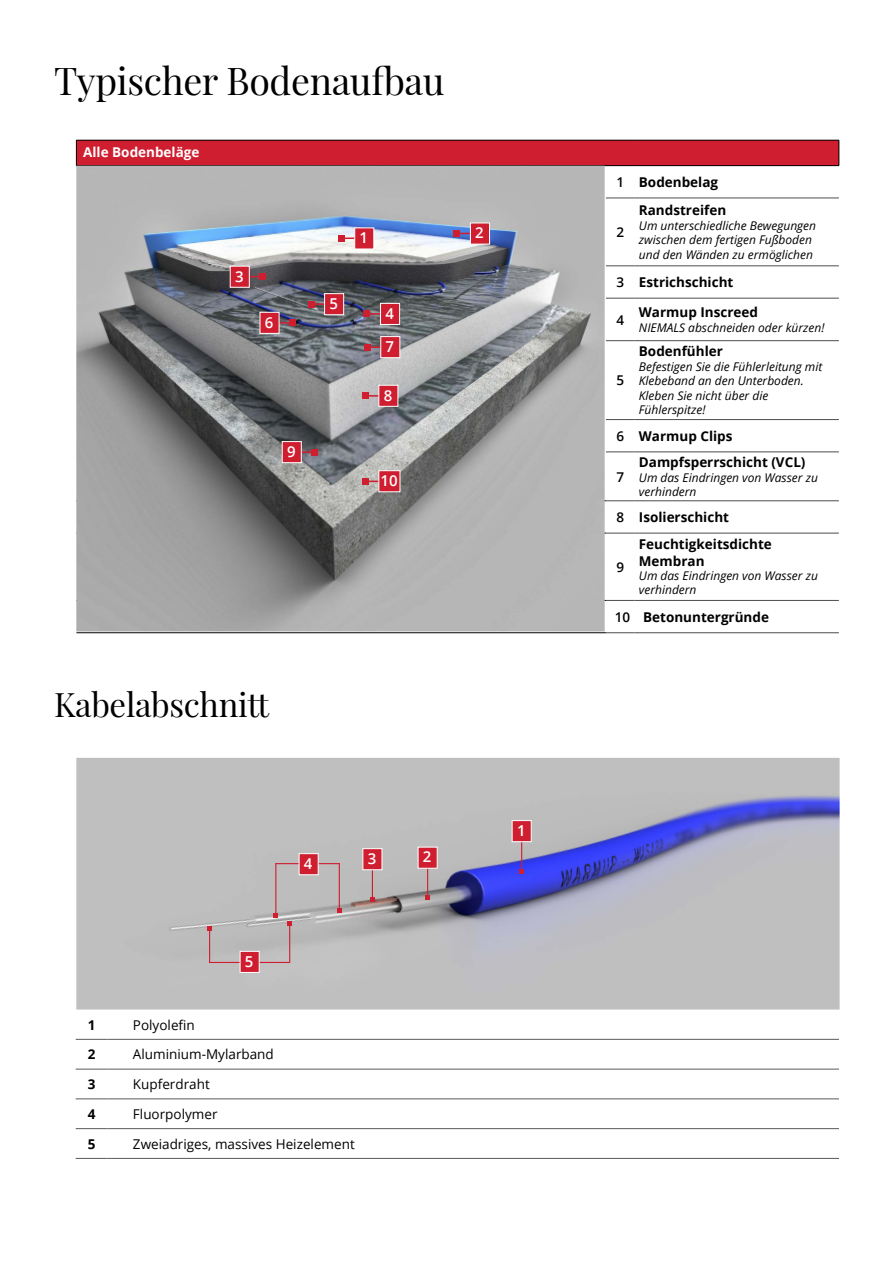
<style>
.page{position:relative;width:893px;height:1263px;background:#fff}
.page>*{position:absolute;margin:0;border:0;box-sizing:border-box;transform-origin:0 0}
.t1{font:37.5px "Playfair Display";letter-spacing:-.01em;color:#000}
.t2{font:33px "Playfair Display";letter-spacing:-.01em;color:#000}
.t3{font:600 15px "Open Sans";color:#fff}
.t4{font:700 13.5px/16.2px "Open Sans";color:#000}
.t5{font:13.5px "Open Sans";color:#000}
.t6{font:700 13.5px "Open Sans";color:#fff}
.t7{font:600 13.5px "Open Sans";color:#000}
.t8{font:italic 12px/14.4px "Open Sans";color:#000}
.s1{font-weight:600}
</style>
<div class="page">
<div style="left:76px;top:140px;width:763px;height:26px;background:#cf1e30"></div>
<svg style="left:839px;top:140px;width:1px;height:26px"></svg>
<hr style="left:76px;top:500px;width:530px;height:1px;background:#000">
<hr style="left:76px;top:533px;width:530px;height:1px;background:#000">
<hr style="left:76px;top:600px;width:530px;height:1px;background:#000">
<hr style="left:76px;top:632px;width:530px;height:1px;background:#000">
<svg style="left:606px;top:198px;width:29px;height:1px"></svg>
<hr style="left:635px;top:198px;width:204px;height:1px;background:#4d4d4f">
<svg style="left:606px;top:266px;width:29px;height:1px"></svg>
<hr style="left:635px;top:266px;width:204px;height:1px;background:#4d4d4f">
<svg style="left:606px;top:298px;width:29px;height:1px"></svg>
<hr style="left:635px;top:298px;width:204px;height:1px;background:#4d4d4f">
<svg style="left:606px;top:340px;width:29px;height:1px"></svg>
<hr style="left:635px;top:340px;width:204px;height:1px;background:#4d4d4f">
<svg style="left:606px;top:419px;width:29px;height:1px"></svg>
<hr style="left:635px;top:419px;width:204px;height:1px;background:#4d4d4f">
<svg style="left:606px;top:452px;width:29px;height:1px"></svg>
<hr style="left:635px;top:452px;width:204px;height:1px;background:#4d4d4f">
<svg style="left:606px;top:500px;width:29px;height:1px"></svg>
<hr style="left:635px;top:500px;width:204px;height:1px;background:#4d4d4f">
<svg style="left:606px;top:533px;width:29px;height:1px"></svg>
<hr style="left:635px;top:533px;width:204px;height:1px;background:#4d4d4f">
<svg style="left:606px;top:600px;width:29px;height:1px"></svg>
<hr style="left:635px;top:600px;width:204px;height:1px;background:#4d4d4f">
<svg style="left:606px;top:632px;width:29px;height:1px"></svg>
<hr style="left:635px;top:632px;width:204px;height:1px;background:#4d4d4f">
<hr style="left:76px;top:140px;width:530px;height:1px;background:#000">
<svg style="left:76px;top:140px;width:1px;height:25px"></svg>
<svg style="left:606px;top:140px;width:29px;height:1px"></svg>
<hr style="left:635px;top:140px;width:204px;height:1px;background:#000">
<hr style="left:76px;top:165px;width:530px;height:1px;background:#000">
<svg style="left:606px;top:165px;width:29px;height:1px"></svg>
<hr style="left:635px;top:165px;width:204px;height:1px;background:#000">
<img style="left:76px;top:166px;width:529px;height:465px">
<hr style="left:366px;top:313px;width:23px;height:2px;background:#cf1e30">
<svg style="left:363px;top:311px;width:6px;height:6px"></svg>
<div style="left:380px;top:303px;width:20px;height:22px;background:#cf1e30;border:1px solid #fff"></div>
<hr style="left:270px;top:322px;width:23px;height:2px;background:#cf1e30">
<svg style="left:290px;top:320px;width:6px;height:6px"></svg>
<div style="left:260px;top:312px;width:19px;height:22px;background:#cf1e30;border:1px solid #fff"></div>
<hr style="left:311px;top:303px;width:23px;height:2px;background:#cf1e30">
<svg style="left:308px;top:301px;width:6px;height:6px"></svg>
<div style="left:324px;top:293px;width:20px;height:22px;background:#cf1e30;border:1px solid #fff"></div>
<svg style="left:250px;top:274px;width:16px;height:6px"></svg>
<div style="left:230px;top:266px;width:20px;height:22px;background:#cf1e30;border:1px solid #fff"></div>
<hr style="left:292px;top:451px;width:23px;height:2px;background:#cf1e30">
<svg style="left:312px;top:449px;width:6px;height:6px"></svg>
<div style="left:282px;top:441px;width:20px;height:22px;background:#cf1e30;border:1px solid #fff"></div>
<hr style="left:365px;top:395px;width:23px;height:2px;background:#cf1e30">
<svg style="left:362px;top:393px;width:6px;height:6px"></svg>
<div style="left:378px;top:385px;width:20px;height:22px;background:#cf1e30;border:1px solid #fff"></div>
<hr style="left:367px;top:346px;width:23px;height:2px;background:#cf1e30">
<svg style="left:364px;top:344px;width:6px;height:6px"></svg>
<div style="left:380px;top:336px;width:20px;height:22px;background:#cf1e30;border:1px solid #fff"></div>
<svg style="left:454px;top:230px;width:16px;height:6px"></svg>
<div style="left:470px;top:223px;width:20px;height:21px;background:#cf1e30;border:1px solid #fff"></div>
<svg style="left:338px;top:235px;width:16px;height:6px"></svg>
<div style="left:354px;top:227px;width:20px;height:22px;background:#cf1e30;border:1px solid #fff"></div>
<svg style="left:362px;top:478px;width:16px;height:6px"></svg>
<div style="left:378px;top:470px;width:22px;height:22px;background:#cf1e30;border:1px solid #fff"></div>
<img style="left:76px;top:758px;width:764px;height:251px">
<hr style="left:76px;top:1039px;width:31px;height:1px;background:#58595b">
<hr style="left:107px;top:1039px;width:732px;height:1px;background:#58595b">
<hr style="left:76px;top:1069px;width:31px;height:1px;background:#58595b">
<hr style="left:107px;top:1069px;width:732px;height:1px;background:#58595b">
<hr style="left:76px;top:1098px;width:31px;height:1px;background:#58595b">
<hr style="left:107px;top:1098px;width:732px;height:1px;background:#58595b">
<hr style="left:76px;top:1128px;width:31px;height:1px;background:#58595b">
<hr style="left:107px;top:1128px;width:732px;height:1px;background:#58595b">
<hr style="left:76px;top:1158px;width:31px;height:1px;background:#58595b">
<hr style="left:107px;top:1158px;width:732px;height:1px;background:#58595b">
<hr style="left:275px;top:863px;width:65px;height:1px;background:#cf1e30">
<hr style="left:427px;top:858px;width:1px;height:40px;background:#cf1e30">
<svg style="left:425px;top:896px;width:5px;height:4px"></svg>
<hr style="left:275px;top:863px;width:1px;height:52px;background:#cf1e30">
<svg style="left:274px;top:913px;width:4px;height:4px"></svg>
<hr style="left:372px;top:860px;width:1px;height:40px;background:#cf1e30">
<svg style="left:370px;top:898px;width:5px;height:4px"></svg>
<hr style="left:521px;top:826px;width:1px;height:45px;background:#cf1e30">
<svg style="left:519px;top:869px;width:5px;height:5px"></svg>
<hr style="left:339px;top:863px;width:1px;height:48px;background:#cf1e30">
<svg style="left:337px;top:908px;width:5px;height:5px"></svg>
<div style="left:362px;top:848px;width:20px;height:22px;background:#cf1e30;border:1px solid #fff"></div>
<div style="left:299px;top:853px;width:20px;height:22px;background:#cf1e30;border:1px solid #fff"></div>
<div style="left:418px;top:847px;width:20px;height:21px;background:#cf1e30;border:1px solid #fff"></div>
<div style="left:512px;top:820px;width:20px;height:22px;background:#cf1e30;border:1px solid #fff"></div>
<hr style="left:210px;top:962px;width:80px;height:1px;background:#cf1e30">
<hr style="left:209px;top:929px;width:1px;height:34px;background:#cf1e30">
<svg style="left:207px;top:927px;width:5px;height:4px"></svg>
<hr style="left:289px;top:924px;width:1px;height:39px;background:#cf1e30">
<svg style="left:287px;top:922px;width:5px;height:4px"></svg>
<div style="left:240px;top:951px;width:20px;height:22px;background:#cf1e30;border:1px solid #fff"></div>
<h1 class="t1" style="left:54px;top:51px;width:392px">Typischer Bodenaufbau</h1>
<p class="t6" style="left:83px;top:143px;width:118px">Alle Bodenbeläge</p>
<p class="t3" style="left:235px;top:266px;width:10px">3</p>
<p class="t3" style="left:265px;top:312px;width:10px">6</p>
<p class="t3" style="left:287px;top:441px;width:10px">9</p>
<p class="t3" style="left:329px;top:293px;width:10px">5</p>
<p class="t3" style="left:360px;top:227px;width:10px">1</p>
<p class="t3" style="left:385px;top:303px;width:10px">4</p>
<p class="t3" style="left:386px;top:336px;width:10px">7</p>
<p class="t3" style="left:384px;top:385px;width:10px">8</p>
<p class="t3" style="left:380px;top:470px;width:19px">10</p>
<p class="t3" style="left:475px;top:223px;width:10px">2</p>
<h2 class="t2" style="left:54px;top:679px;width:217px">Kabelabschnitt</h2>
<p class="t3" style="left:304px;top:853px;width:10px">4</p>
<p class="t3" style="left:368px;top:848px;width:10px">3</p>
<p class="t3" style="left:245px;top:951px;width:10px">5</p>
<p class="t4" style="left:88px;top:1016px;width:9px">1</p>
<p class="t5" style="left:133px;top:1015px;width:63px">Polyolefin</p>
<p class="t4" style="left:88px;top:1046px;width:9px">2</p>
<p class="t5" style="left:133px;top:1045px;width:142px">Aluminium-Mylarband</p>
<p class="t4" style="left:88px;top:1076px;width:9px">3</p>
<p class="t5" style="left:133px;top:1075px;width:78px">Kupferdraht</p>
<p class="t4" style="left:88px;top:1105px;width:9px">4</p>
<p class="t5" style="left:133px;top:1105px;width:86px">Fluorpolymer</p>
<p class="t4" style="left:88px;top:1135px;width:9px">5</p>
<p class="t5" style="left:133px;top:1134px;width:223px">Zweiadriges, massives Heizelement</p>
<p class="t3" style="left:423px;top:847px;width:10px">2</p>
<p class="t3" style="left:517px;top:820px;width:10px">1</p>
<p class="t4" style="left:616px;top:174px;width:103px"><span class="s1">1</span> Bodenbelag</p>
<p class="t7" style="left:616px;top:223px;width:9px">2</p>
<p class="t4" style="left:639px;top:202px;width:89px">Randstreifen</p>
<p class="t8" style="left:639px;top:218px;width:179px">Um unterschiedliche Bewegungen zwischen dem fertigen Fußboden und den Wänden zu ermöglichen</p>
<p class="t4" style="left:616px;top:274px;width:118px"><span class="s1">3</span> Estrichschicht</p>
<p class="t7" style="left:616px;top:310px;width:9px">4</p>
<p class="t4" style="left:639px;top:304px;width:121px">Warmup Inscreed</p>
<p class="t8" style="left:639px;top:320px;width:187px">NIEMALS abschneiden oder kürzen!</p>
<p class="t4" style="left:639px;top:343px;width:86px">Bodenfühler</p>
<p class="t8" style="left:639px;top:359px;width:185px">Befestigen Sie die Fühlerleitung mit<br>Klebeband an den Unterboden.<br>Kleben Sie nicht über die<br>Fühlerspitze!</p>
<p class="t4" style="left:616px;top:428px;width:118px"><span class="s1">6</span> Warmup Clips</p>
<p class="t7" style="left:616px;top:467px;width:9px">7</p>
<p class="t7" style="left:616px;top:371px;width:9px">5</p>
<p class="t4" style="left:639px;top:454px;width:168px">Dampfsperrschicht (VCL)</p>
<p class="t8" style="left:639px;top:470px;width:181px">Um das Eindringen von Wasser zu verhindern</p>
<p class="t4" style="left:616px;top:509px;width:114px"><span class="s1">8</span> Isolierschicht</p>
<p class="t7" style="left:616px;top:558px;width:9px">9</p>
<p class="t4" style="left:639px;top:536px;width:135px">Feuchtigkeitsdichte<br>Membran</p>
<p class="t8" style="left:639px;top:568px;width:181px">Um das Eindringen von Wasser zu verhindern</p>
<p class="t4" style="left:615px;top:608px;width:156px"><span class="s1">10</span> Betonuntergründe</p>
</div>
